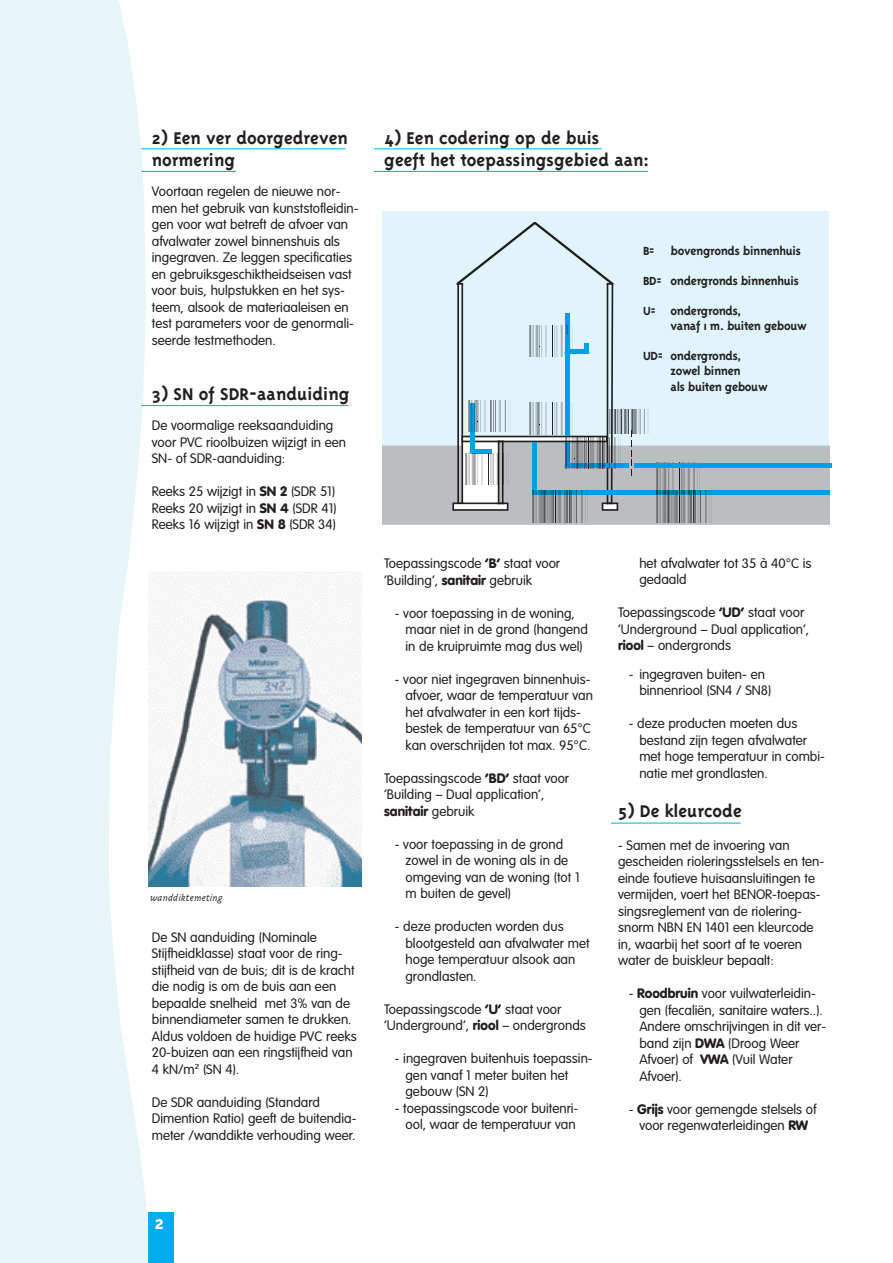
<style>
.page{position:relative;width:893px;height:1263px;background:#fff}
.page>*{position:absolute;margin:0;border:0;box-sizing:border-box;transform-origin:0 0}
.t1{font:700 21px "Triplex";color:#fff}
.t2{font:700 19.5px/22.5px "Triplex";color:#231f20}
.t3{font:300 13.5px/16.5px "VAG Rounded";color:#231f20}
.t4{font:700 13.5px/15px "Triplex";letter-spacing:-.025em;color:#231f20}
.t5{font:italic 300 10.5px "Triplex";color:#231f20}
.s1{font-weight:900}
</style>
<div class="page">
<svg style="left:0;top:0;width:150px;height:1263px;background:#eaf6f8"></svg>
<div style="left:149px;top:1212px;width:25px;height:51px;background:#00aeef"></div>
<hr style="left:374px;top:149px;width:228px;height:1px;background:#00aeef">
<hr style="left:141px;top:149px;width:204px;height:1px;background:#00aeef">
<hr style="left:141px;top:405px;width:208px;height:1px;background:#00aeef">
<hr style="left:611px;top:823px;width:130px;height:1px;background:#00aeef">
<hr style="left:141px;top:171px;width:95px;height:1px;background:#00aeef">
<hr style="left:374px;top:171px;width:274px;height:1px;background:#00aeef">
<img style="left:149px;top:572px;width:212px;height:315px">
<div style="left:383px;top:211px;width:446px;height:313px;background:#e1f4fc"></div>
<svg style="left:383px;top:222px;width:446px;height:302px"></svg>
<div style="left:634px;top:463px;width:197px;height:5px;background:#00a1e4"></div>
<hr style="left:565px;top:335px;width:4px;height:101px;background:#00a1e4">
<h2 class="t2" style="left:152px;top:126px;width:197px">2) Een ver doorgedreven normering</h2>
<p class="t3" style="left:152px;top:184px;width:208px">Voortaan regelen de nieuwe nor&shy;men het gebruik van kunststofleidin&shy;gen voor wat betreft de afvoer van afvalwater zowel binnenshuis als ingegraven. Ze leggen specificaties en gebruiksgeschiktheidseisen vast voor buis, hulpstukken en het sys&shy;teem, alsook de materiaaleisen en test parameters voor de genormali&shy;seerde testmethoden.</p>
<h2 class="t2" style="left:152px;top:382px;width:199px">3) SN of SDR-aanduiding</h2>
<p class="t3" style="left:152px;top:418px;width:196px">De voormalige reeksaanduiding voor PVC rioolbuizen wijzigt in een<br>SN- of SDR-aanduiding:</p>
<p class="t3" style="left:152px;top:484px;width:186px;text-align:justify">Reeks 25 wijzigt in <span class="s1">SN 2</span> (SDR 51)<br>Reeks 20 wijzigt in <span class="s1">SN 4</span> (SDR 41)<br>Reeks 16 wijzigt in <span class="s1">SN 8</span> (SDR 34)</p>
<p class="t5" style="left:150px;top:892px;width:74px">wanddiktemeting</p>
<p class="t3" style="left:152px;top:930px;width:206px">De SN aanduiding (Nominale<br>Stijfheidklasse) staat voor de ring&shy;stijfheid van de buis; dit is de kracht die nodig is om de buis aan een bepaalde snelheid met 3% van de binnendiameter samen te drukken.<br>Aldus voldoen de huidige PVC reeks<br>20-buizen aan een ringstijfheid van<br>4 kN/m<sup>2</sup> (SN 4).</p>
<p class="t3" style="left:152px;top:1095px;width:206px">De SDR aanduiding (Standard<br>Dimention Ratio) geeft de buitendia&shy;meter /wanddikte verhouding weer.</p>
<h2 class="t2" style="left:384px;top:126px;width:267px">4) Een codering op de buis<br>geeft het toepassingsgebied aan:</h2>
<p class="t4" style="left:643px;top:243px;width:159px">B= bovengronds binnenhuis</p>
<p class="t4" style="left:643px;top:273px;width:157px">BD= ondergronds binnenhuis</p>
<p class="t4" style="left:671px;top:303px;width:138px;text-indent:-27px">U= ondergronds,<br>vanaf 1 m. buiten gebouw</p>
<p class="t4" style="left:671px;top:348px;width:99px;text-indent:-27px">UD= ondergronds, zowel binnen<br>als buiten gebouw</p>
<p class="t3" style="left:384px;top:556px;width:177px">Toepassingscode <span class="s1">‘B’</span> staat voor ‘Building’, <span class="s1">sanitair</span> gebruik</p>
<p class="t3" style="left:405px;top:605px;width:184px;text-indent:-11px">- voor toepassing in de woning, maar niet in de grond (hangend in de kruipruimte mag dus wel)</p>
<p class="t3" style="left:405px;top:671px;width:189px;text-indent:-11px">- voor niet ingegraven binnenhuis&shy;afvoer, waar de temperatuur van het afvalwater in een kort tijds&shy;bestek de temperatuur van 65°C kan overschrijden tot max. 95°C.</p>
<p class="t3" style="left:384px;top:770px;width:186px">Toepassingscode <span class="s1">‘BD’</span> staat voor ‘Building – Dual application’, <span class="s1">sanitair</span> gebruik</p>
<p class="t3" style="left:405px;top:836px;width:176px;text-indent:-11px">- voor toepassing in de grond zowel in de woning als in de omgeving van de woning (tot 1 m buiten de gevel)</p>
<p class="t3" style="left:405px;top:919px;width:186px;text-indent:-11px">- deze producten worden dus blootgesteld aan afvalwater met hoge temperatuur alsook aan grondlasten.</p>
<p class="t3" style="left:384px;top:1001px;width:203px">Toepassingscode <span class="s1">‘U’</span> staat voor ‘Underground’, <span class="s1">riool</span> – ondergronds</p>
<p class="t3" style="left:405px;top:1051px;width:189px;text-indent:-11px">- ingegraven buitenhuis toepassin&shy;gen vanaf 1 meter buiten het gebouw (SN 2)</p>
<p class="t3" style="left:395px;top:1100px;width:185px;text-align:center">- toepassingscode voor buitenri&shy;ool, waar de temperatuur van</p>
<p class="t3" style="left:639px;top:556px;width:174px">het afvalwater tot 35 à 40°C is gedaald</p>
<p class="t3" style="left:618px;top:605px;width:193px">Toepassingscode <span class="s1">‘UD’</span> staat voor ‘Underground – Dual application’, <span class="s1">riool</span> – ondergronds</p>
<p class="t3" style="left:639px;top:667px;width:133px;text-indent:-11px">- ingegraven buiten- en binnenriool (SN4 / SN8)</p>
<p class="t3" style="left:639px;top:716px;width:187px;text-indent:-11px">- deze producten moeten dus bestand zijn tegen afvalwater met hoge temperatuur in combi&shy;natie met grondlasten.</p>
<h2 class="t2" style="left:618px;top:799px;width:125px">5) De kleurcode</h2>
<p class="t3" style="left:618px;top:838px;width:208px">- Samen met de invoering van gescheiden rioleringsstelsels en ten&shy;einde foutieve huisaansluitingen te vermijden, voert het BENOR-toepas&shy;singsreglement van de riolering&shy;snorm NBN EN 1401 een kleurcode in, waarbij het soort af te voeren water de buiskleur bepaalt:</p>
<p class="t3" style="left:639px;top:986px;width:188px;text-indent:-11px">- <span class="s1">Roodbruin</span> voor vuilwaterleidin&shy;gen (fecaliën, sanitaire waters..).<br>Andere omschrijvingen in dit ver&shy;band zijn <span class="s1">DWA</span> (Droog Weer<br>Afvoer) of <span class="s1">VWA</span> (Vuil Water<br>Afvoer).</p>
<p class="t3" style="left:629px;top:1102px;width:189px;text-align:center">- <span class="s1">Grijs</span> voor gemengde stelsels of voor regenwaterleidingen <span class="s1">RW</span></p>
<h1 class="t1" style="left:154px;top:1209px;width:11px">2</h1>
</div>
